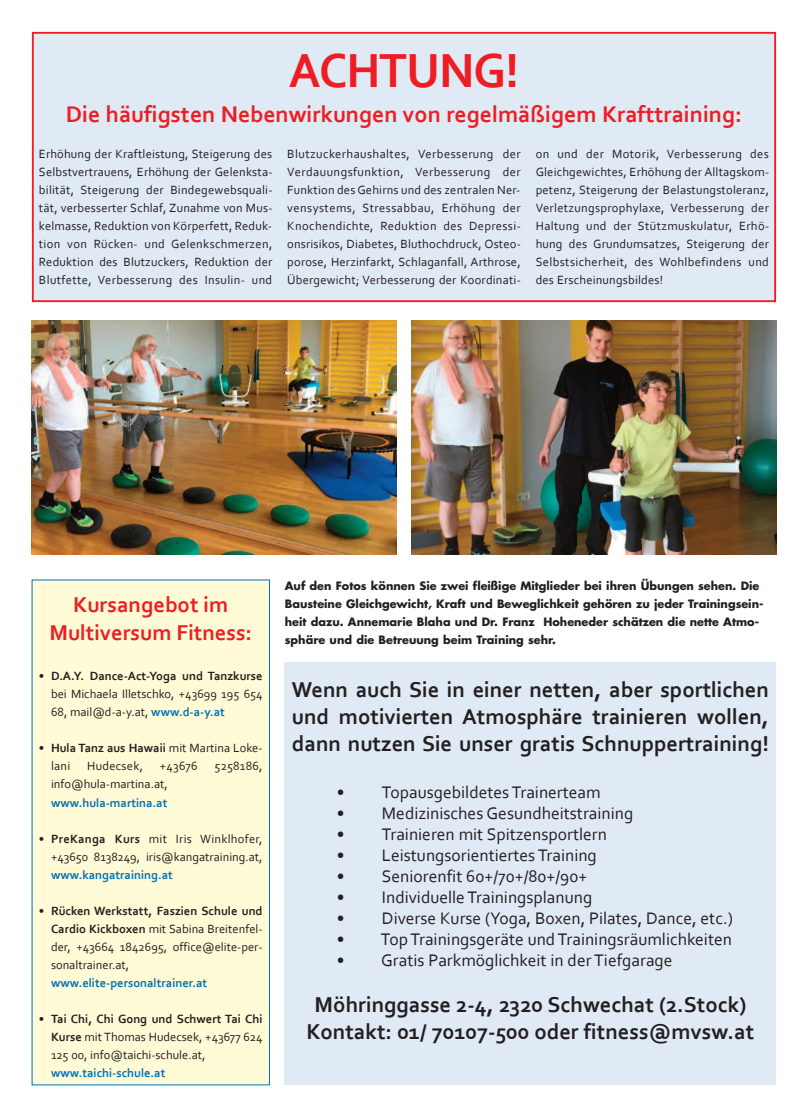
<style>
.page{position:relative;width:808px;height:1117px;background:#fff}
.page>*{position:absolute;margin:0;border:0;box-sizing:border-box;transform-origin:0 0}
.t1{font:700 50px "Corbel";letter-spacing:-.02em;color:#ee1d23}
.t2{font:700 23.75px "Corbel";color:#ee1d23}
.t3{font:700 22.5px/27px "Corbel";color:#231f20;text-align:justify}
.t4{font:700 22.5px/27.9px "Corbel";color:#ee1d23;text-align:center}
.t5{font:17.5px "Corbel";color:#231f20}
.t6{font:12.5px/18px "Corbel";color:#231f20;text-align:justify}
.t7{font:700 12.5px "Corbel";color:#0072b5}
.t8{font:12.5px "Corbel";letter-spacing:.02em;color:#231f20}
.t9{font:700 11.25px/18px "Futura";color:#231f20}
.s1{font-weight:700}
.s2{font-weight:700;color:#0072b5}
</style>
<div class="page">
<div style="left:32px;top:580px;width:237px;height:504px;background:#fffbd6"></div>
<div style="left:32px;top:579px;width:238px;height:505px;border:1px solid #0072b5"></div>
<div style="left:285px;top:662px;width:491px;height:422px;background:#e0eaf5"></div>
<div style="left:34px;top:34px;width:740px;height:266px;background:#e0eaf5"></div>
<div style="left:32px;top:32px;width:744px;height:270px;border:2px solid #ee1d23"></div>
<img style="left:411px;top:320px;width:365px;height:234px">
<img style="left:32px;top:320px;width:365px;height:234px">
<h1 class="t1" style="left:289px;top:39px;width:232px">ACHTUNG!</h1>
<h2 class="t2" style="left:66px;top:99px;width:678px">Die häufigsten Nebenwirkungen von regelmäßigem Krafttraining:</h2>
<p class="t6" style="left:39px;top:145px;width:235px">Erhöhung der Kraftleistung, Steigerung des Selbstvertrauens, Erhöhung der Gelenksta&shy;bilität, Steigerung der Bindegewebsquali&shy;tät, verbesserter Schlaf, Zunahme von Mus&shy;kelmasse, Reduktion von Körperfett, Reduk&shy;tion von Rücken- und Gelenkschmerzen, Reduktion des Blutzuckers, Reduktion der Blutfette, Verbesserung des Insulin- und</p>
<p class="t6" style="left:287px;top:145px;width:235px">Blutzuckerhaushaltes, Verbesserung der Verdauungsfunktion, Verbesserung der Funktion desGehirns und des zentralen Ner&shy;vensystems, Stressabbau, Erhöhung der Knochendichte, Reduktion des Depressi&shy;onsrisikos, Diabetes, Bluthochdruck, Osteo&shy;porose, Herzinfarkt, Schlaganfall, Arthrose, Übergewicht; Verbesserung der Koordinati-</p>
<p class="t6" style="left:536px;top:145px;width:235px">on und der Motorik, Verbesserung des Gleichgewichtes, Erhöhung der Alltagskom&shy;petenz, Steigerung der Belastungstoleranz, Verletzungsprophylaxe, Verbesserung der Haltung und der Stützmuskulatur, Erhö&shy;hung des Grundumsatzes, Steigerung der Selbstsicherheit, des Wohlbefindens und des Erscheinungsbildes!</p>
<h3 class="t4" style="left:49px;top:590px;width:204px">Kursangebot im<br>Multiversum Fitness:</h3>
<p class="t6" style="left:51px;top:667px;width:213px;text-indent:-12px">• <span class="s1">D.A.Y. Dance-Act-Yoga und Tanzkurse </span>bei Michaela Illetschko, +43699 195 654<br>68, mail@d-a-y.at, <span class="s2">www.d-a-y.at</span></p>
<p class="t6" style="left:51px;top:739px;width:213px;text-indent:-12px">• <span class="s1">Hula Tanz aus Hawaii</span> mit Martina Loke&shy;lani</p>
<p class="t8" style="left:87px;top:758px;width:57px">Hudecsek,</p>
<p class="t6" style="left:160px;top:757px;width:39px">+43676</p>
<p class="t8" style="left:214px;top:758px;width:50px">5258186,</p>
<p class="t6" style="left:51px;top:775px;width:118px">info@hula-martina.at,</p>
<p class="t7" style="left:51px;top:794px;width:118px">www.hula-martina.at</p>
<p class="t6" style="left:39px;top:829px;width:225px;text-align:right">• <span class="s1">PreKanga Kurs</span> mit Iris Winklhofer, +43650 8138249, iris@kangatraining.at,</p>
<p class="t7" style="left:51px;top:866px;width:123px">www.kangatraining.at</p>
<p class="t6" style="left:51px;top:901px;width:213px;text-indent:-12px">• <span class="s1">Rücken Werkstatt, Faszien Schule und Cardio Kickboxen</span> mit Sabina Breitenfel&shy;der, +43664 1842695, office@elite-per&shy;sonaltrainer.at,</p>
<p class="t7" style="left:51px;top:974px;width:158px">www.elite-personaltrainer.at</p>
<p class="t6" style="left:51px;top:1009px;width:213px;text-indent:-12px">• <span class="s1">Tai Chi, Chi Gong und Schwert Tai Chi Kurse</span> mit Thomas Hudecsek, +43677 624<br>125 00, info@taichi-schule.at,</p>
<p class="t7" style="left:51px;top:1064px;width:116px">www.taichi-schule.at</p>
<p class="t9" style="left:285px;top:578px;width:480px">Auf den Fotos können Sie zwei fleißige Mitglieder bei ihren Übungen sehen. Die Bausteine Gleichgewicht, Kraft und Beweglichkeit gehören zu jeder Trainingsein&shy;heit dazu. Annemarie Blaha und Dr. Franz Hoheneder schätzen die nette Atmo&shy;sphäre und die Betreuung beim Training sehr.</p>
<h3 class="t3" style="left:292px;top:675px;width:479px">Wenn auch Sie in einer netten, aber sportlichen und motivierten Atmosphäre trainieren wollen, dann nutzen Sie unser gratis Schnuppertraining!</h3>
<h3 class="t5" style="left:337px;top:781px;width:265px">• Topausgebildetes Trainerteam</h3>
<h3 class="t5" style="left:337px;top:802px;width:298px">• Medizinisches Gesundheitstraining</h3>
<h3 class="t5" style="left:337px;top:823px;width:272px">• Trainieren mit Spitzensportlern</h3>
<h3 class="t5" style="left:337px;top:844px;width:261px">• Leistungsorientiertes Training</h3>
<h3 class="t5" style="left:337px;top:865px;width:252px">• Seniorenfit 60+/70+/80+/90+</h3>
<h3 class="t5" style="left:337px;top:886px;width:257px">• Individuelle Trainingsplanung</h3>
<h3 class="t5" style="left:337px;top:907px;width:397px">• Diverse Kurse (Yoga, Boxen, Pilates, Dance, etc.)</h3>
<h3 class="t5" style="left:337px;top:928px;width:397px">• Top Trainingsgeräte und Trainingsräumlichkeiten</h3>
<h3 class="t5" style="left:337px;top:949px;width:337px">• Gratis Parkmöglichkeit in der Tiefgarage</h3>
<h3 class="t3" style="left:307px;top:990px;width:449px;text-align:center">Möhringgasse 2-4, 2320 Schwechat (2.Stock)<br>Kontakt: 01/ 70107-500 oder fitness@mvsw.at</h3>
</div>
